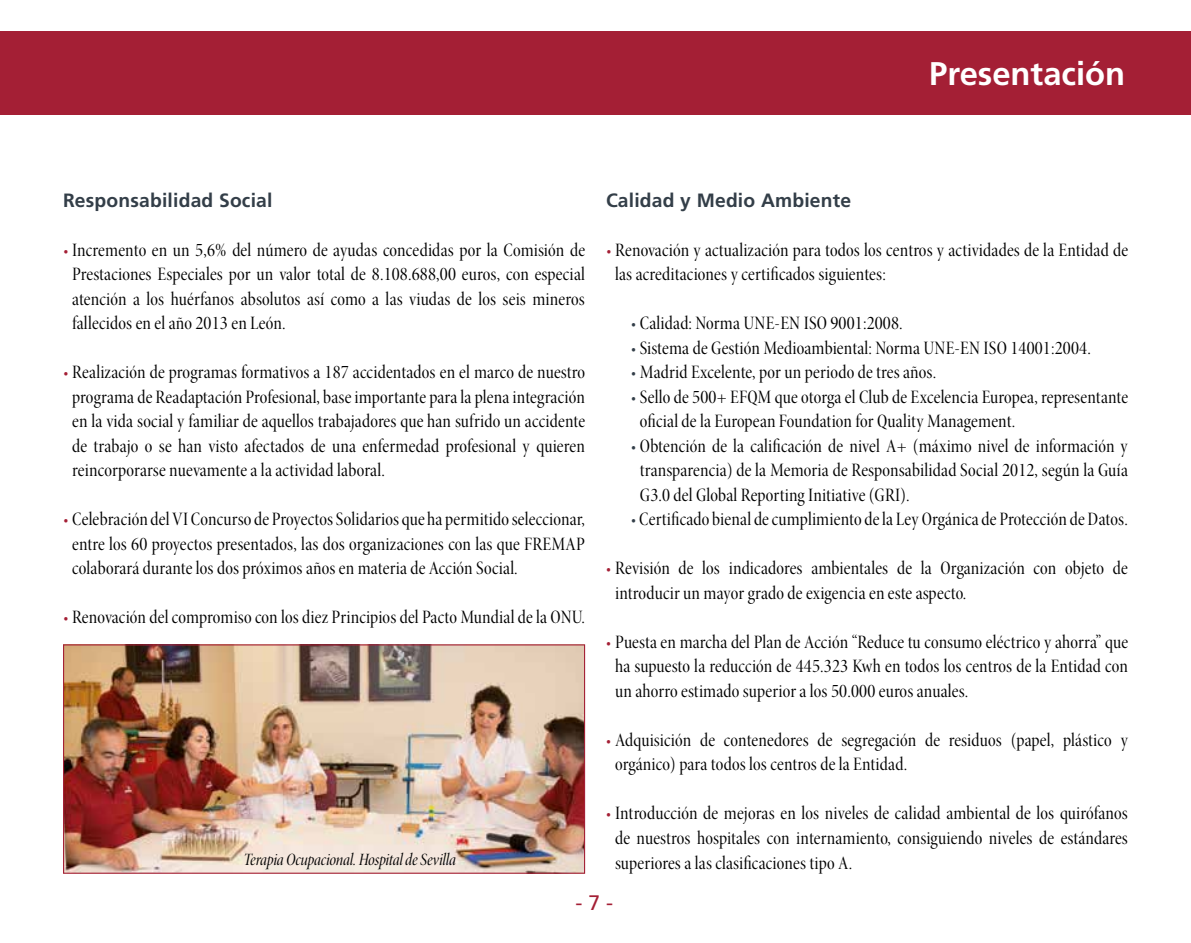
<style>
.page{position:relative;width:1191px;height:943px;background:#fff}
.page>*{position:absolute;margin:0;border:0;box-sizing:border-box;transform-origin:0 0}
.t1{font:700 32.73px "Frutiger";color:#fff}
.t2{font:21px "Frutiger";color:#a41f35}
.t3{font:19.25px/24.5px "Minion Pro Cn Disp";letter-spacing:.01em;color:#000;text-align:justify}
.t4{font:700 19.25px "Frutiger";letter-spacing:.01em;color:#333e48}
.t5{font:17.5px "Minion Pro Cn It Disp";letter-spacing:-.01em;color:#000}
.s1{color:#a41f35}
.s2{color:#333e48}
</style>
<div class="page">
<div style="left:0;top:31px;width:1191px;height:83px;background:#a41f35"></div>
<img style="left:65px;top:646px;width:518px;height:225px">
<div style="left:63px;top:644px;width:522px;height:229px;border:1px solid #a41f35"></div>
<h1 class="t1" style="left:929px;top:54px;width:197px">Presentación</h1>
<p class="t4" style="left:63px;top:189px;width:211px">Responsabilidad Social</p>
<p class="t3" style="left:72px;top:238px;width:514px;text-indent:-9px"><span class="s1">•</span> Incremento en un 5,6% del número de ayudas concedidas por la Comisión de Prestaciones Especiales por un valor total de 8.108.688,00 euros, con especial atención a los huérfanos absolutos así como a las viudas de los seis mineros fallecidos en el año 2013 en León.</p>
<p class="t3" style="left:72px;top:360px;width:514px;text-indent:-9px"><span class="s1">•</span> Realización de programas formativos a 187 accidentados en el marco de nuestro programa de Readaptación Profesional, base importante para la plena integración en la vida social y familiar de aquellos trabajadores que han sufrido un accidente de trabajo o se han visto afectados de una enfermedad profesional y quieren reincorporarse nuevamente a la actividad laboral.</p>
<p class="t3" style="left:72px;top:507px;width:514px;text-indent:-9px"><span class="s1">•</span> Celebración del VI Concurso de Proyectos Solidarios que ha permitido seleccionar, entre los 60 proyectos presentados, las dos organizaciones con las que FREMAP colaborará durante los dos próximos años en materia de Acción Social.</p>
<p class="t3" style="left:63px;top:605px;width:523px"><span class="s1">•</span> Renovación del compromiso con los diez Principios del Pacto Mundial de la ONU.</p>
<p class="t5" style="left:243px;top:849px;width:214px">Terapia Ocupacional. Hospital de Sevilla</p>
<p class="t4" style="left:606px;top:189px;width:247px">Calidad y Medio Ambiente</p>
<p class="t3" style="left:615px;top:238px;width:514px;text-indent:-9px"><span class="s1">•</span> Renovación y actualización para todos los centros y actividades de la Entidad de las acreditaciones y certificados siguientes:</p>
<p class="t3" style="left:631px;top:311px;width:273px"><span class="s2">•</span> Calidad: Norma UNE-EN ISO 9001:2008.</p>
<p class="t3" style="left:631px;top:336px;width:461px"><span class="s2">•</span> Sistema de Gestión Medioambiental: Norma UNE-EN ISO 14001:2004.</p>
<p class="t3" style="left:631px;top:360px;width:307px"><span class="s2">•</span> Madrid Excelente, por un periodo de tres años.</p>
<p class="t3" style="left:640px;top:385px;width:489px;text-indent:-9px"><span class="s2">•</span> Sello de 500+ EFQM que otorga el Club de Excelencia Europea, representante oficial de la European Foundation for Quality Management.</p>
<p class="t3" style="left:640px;top:434px;width:489px;text-indent:-9px"><span class="s2">•</span> Obtención de la calificación de nivel A+ (máximo nivel de información y transparencia) de la Memoria de Responsabilidad Social 2012, según la Guía G3.0 del Global Reporting Initiative (GRI).</p>
<p class="t3" style="left:631px;top:507px;width:498px"><span class="s2">•</span> Certificado bienal de cumplimiento de la Ley Orgánica de Protección de Datos.</p>
<p class="t3" style="left:615px;top:556px;width:514px;text-indent:-9px"><span class="s1">•</span> Revisión de los indicadores ambientales de la Organización con objeto de introducir un mayor grado de exigencia en este aspecto.</p>
<p class="t3" style="left:615px;top:630px;width:514px;text-indent:-9px"><span class="s1">•</span> Puesta en marcha del Plan de Acción “Reduce tu consumo eléctrico y ahorra” que ha supuesto la reducción de 445.323 Kwh en todos los centros de la Entidad con un ahorro estimado superior a los 50.000 euros anuales.</p>
<p class="t3" style="left:615px;top:728px;width:514px;text-indent:-9px"><span class="s1">•</span> Adquisición de contenedores de segregación de residuos (papel, plástico y orgánico) para todos los centros de la Entidad.</p>
<p class="t3" style="left:615px;top:801px;width:514px;text-indent:-9px"><span class="s1">•</span> Introducción de mejoras en los niveles de calidad ambiental de los quirófanos de nuestros hospitales con internamiento, consiguiendo niveles de estándares superiores a las clasificaciones tipo A.</p>
<p class="t2" style="left:575px;top:890px;width:39px">- 7 -</p>
</div>
